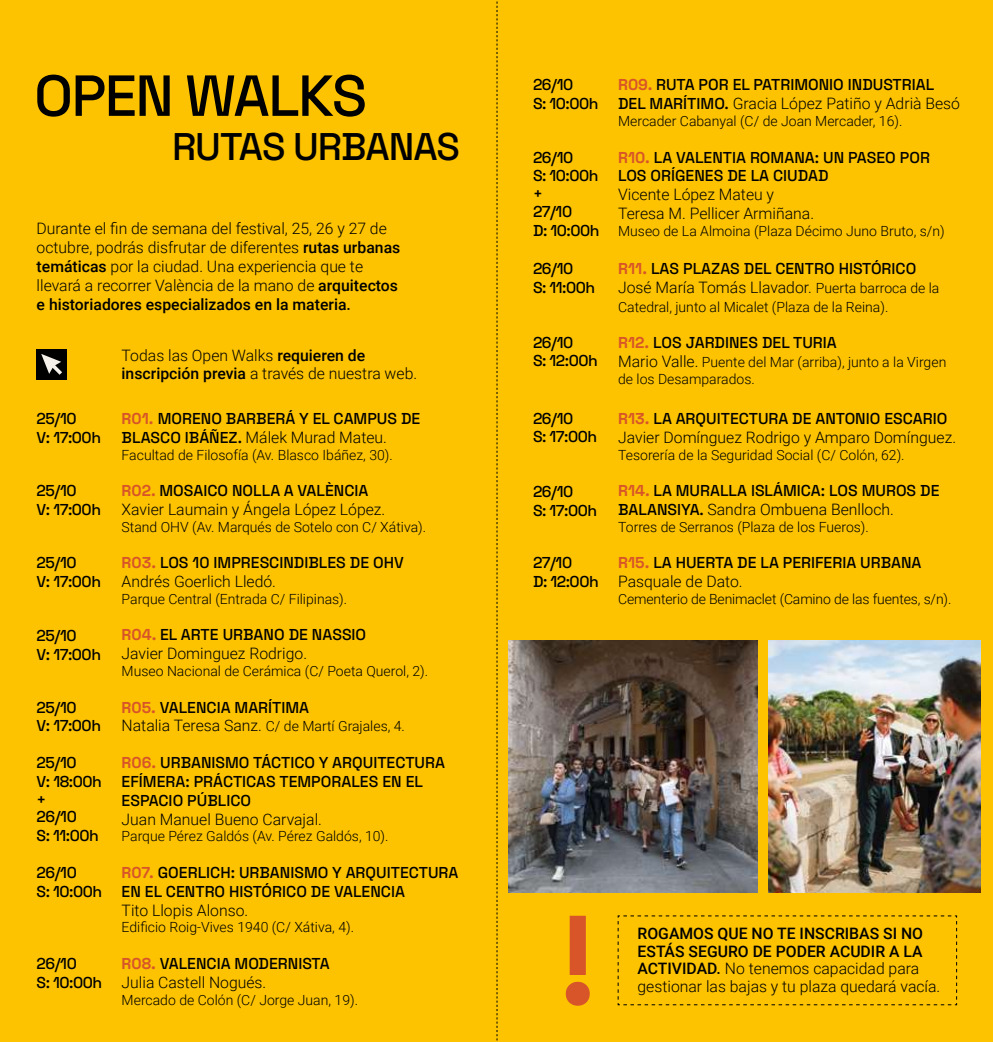
<style>
.page{position:relative;width:993px;height:1042px;background:#fff}
.page>*{position:absolute;margin:0;border:0;box-sizing:border-box;transform-origin:0 0}
.t1{font:300 126px "Space Grotesk";color:#d75529}
.t2{font:300 57.75px "Space Grotesk";letter-spacing:-.03em;color:#000}
.t3{font:300 38.5px "Space Grotesk";letter-spacing:-.03em;color:#000}
.t4{font:300 15.75px/18.9px "Space Grotesk";color:#000}
.t5{font:300 15.75px/18.9px "Roboto";color:#000}
.t6{font:500 15.75px/17.5px "Roboto";color:#000;text-align:justify}
.t7{font:300 15.75px/18.4px "Space Grotesk";letter-spacing:-.03em;color:#000}
.t8{font:300 14px/16.8px "Roboto";color:#000}
.s1{font-weight:500}
.s2{color:#d75529}
.s3{font-family:"Space Grotesk"}
.s4{font-size:15.75px}
.s5{font-size:14px}
.s6{font-weight:300}
</style>
<div class="page">
<div style="left:0;top:0;width:992px;height:1042px;background:#fdc300"></div>
<img style="left:508px;top:640px;width:249px;height:252px">
<div style="left:37px;top:349px;width:30px;height:30px;background:#000"></div>
<svg style="left:41px;top:354px;width:21px;height:21px"></svg>
<img style="left:768px;top:640px;width:212px;height:252px">
<svg style="left:617px;top:915px;width:340px;height:90px"></svg>
<svg style="left:496px;top:1px;width:1px;height:1040px"></svg>
<h2 class="t2" style="left:34px;top:53px;width:334px">OPEN WALKS</h2>
<h3 class="t3" style="left:172px;top:118px;width:289px">RUTAS URBANAS</h3>
<p class="t5" style="left:37px;top:218px;width:365px">Durante el fin de semana del festival, 25, 26 y 27 de octubre, podrás disfrutar de diferentes <span class="s1">rutas urbanas temáticas</span> por la ciudad. Una experiencia que te llevará a recorrer València de la mano de <span class="s1">arquitectos e historiadores especializados en la materia.</span></p>
<p class="t4" style="left:37px;top:408px;width:66px">25/10<br>V: 17:00h</p>
<p class="t4" style="left:37px;top:480px;width:66px">25/10<br>V: 17:00h</p>
<p class="t4" style="left:37px;top:552px;width:66px">25/10<br>V: 17:00h</p>
<p class="t4" style="left:37px;top:625px;width:66px">25/10<br>V: 17:00h</p>
<p class="t4" style="left:37px;top:697px;width:66px">25/10<br>V: 17:00h</p>
<p class="t7" style="left:37px;top:752px;width:67px">25/10<br>V: 18:00h +<br>26/10<br>S: 11:00h</p>
<p class="t4" style="left:37px;top:862px;width:67px">26/10<br>S: 10:00h</p>
<p class="t4" style="left:37px;top:953px;width:67px">26/10<br>S: 10:00h</p>
<p class="t5" style="left:122px;top:346px;width:297px;line-height:17.5px">Todas las Open Walks <span class="s1">requieren de inscripción previa</span> a través de nuestra web.</p>
<p class="t4" style="left:122px;top:408px;width:300px"><span class="s2">R01.</span> MORENO BARBERÁ Y EL CAMPUS DE</p>
<p class="t5" style="left:122px;top:427px;width:267px"><span class="s3">BLASCO IBÁÑEZ.</span> Málek Murad Mateu.</p>
<p class="t8" style="left:122px;top:446px;width:272px">Facultad de Filosofía (Av. Blasco Ibáñez, 30).</p>
<p class="t4" style="left:122px;top:480px;width:248px"><span class="s2">R02.</span> MOSAICO NOLLA A VALÈNCIA</p>
<p class="t5" style="left:122px;top:499px;width:265px">Xavier Laumain y Ángela López López.</p>
<p class="t8" style="left:122px;top:518px;width:306px">Stand OHV (Av. Marqués de Sotelo con C/ Xátiva).</p>
<p class="t4" style="left:122px;top:552px;width:284px"><span class="s2">R03.</span> LOS 10 IMPRESCINDIBLES DE OHV</p>
<p class="t5" style="left:122px;top:571px;width:156px">Andrés Goerlich Lledó.</p>
<p class="t8" style="left:122px;top:590px;width:227px">Parque Central (Entrada C/ Filipinas).</p>
<p class="t4" style="left:122px;top:624px;width:246px"><span class="s2">R04.</span> EL ARTE URBANO DE NASSIO</p>
<p class="t5" style="left:122px;top:644px;width:187px">Javier Dominguez Rodrigo.</p>
<p class="t8" style="left:122px;top:662px;width:308px">Museo Nacional de Cerámica (C/ Poeta Querol, 2).</p>
<p class="t4" style="left:122px;top:697px;width:189px"><span class="s2">R05.</span> VALENCIA MARÍTIMA</p>
<p class="t8" style="left:122px;top:717px;width:285px"><span class="s4">Natalia Teresa Sanz.</span> C/ de Martí Grajales, 4.</p>
<p class="t4" style="left:122px;top:752px;width:325px"><span class="s2">R06.</span> URBANISMO TÁCTICO Y ARQUITECTURA<br>EFÍMERA: PRÁCTICAS TEMPORALES EN EL<br>ESPACIO PÚBLICO</p>
<p class="t5" style="left:122px;top:809px;width:202px">Juan Manuel Bueno Carvajal.</p>
<p class="t8" style="left:122px;top:827px;width:268px">Parque Pérez Galdós (Av. Pérez Galdós, 10).</p>
<p class="t4" style="left:122px;top:862px;width:338px"><span class="s2">R07.</span> GOERLICH: URBANISMO Y ARQUITECTURA<br>EN EL CENTRO HISTÓRICO DE VALENCIA</p>
<p class="t5" style="left:122px;top:900px;width:128px">Tito Llopis Alonso.</p>
<p class="t8" style="left:122px;top:918px;width:234px">Edificio Roig-Vives 1940 (C/ Xátiva, 4).</p>
<p class="t4" style="left:122px;top:953px;width:209px"><span class="s2">R08.</span> VALENCIA MODERNISTA</p>
<p class="t5" style="left:122px;top:972px;width:146px">Julia Castell Nogués.</p>
<p class="t8" style="left:122px;top:990px;width:238px">Mercado de Colón (C/ Jorge Juan, 19).</p>
<p class="t4" style="left:533px;top:75px;width:67px">26/10<br>S: 10:00h</p>
<p class="t7" style="left:533px;top:147px;width:68px">26/10<br>S: 10:00h +<br>27/10<br>D: 10:00h</p>
<p class="t4" style="left:533px;top:258px;width:64px">26/10<br>S: 11:00h</p>
<p class="t4" style="left:533px;top:332px;width:66px">26/10<br>S: 12:00h</p>
<p class="t4" style="left:533px;top:409px;width:66px;line-height:17.5px">26/10<br>S: 17:00h</p>
<p class="t4" style="left:533px;top:480px;width:66px">26/10<br>S: 17:00h</p>
<p class="t4" style="left:533px;top:553px;width:67px">27/10<br>D: 12:00h</p>
<p class="t4" style="left:618px;top:75px;width:318px"><span class="s2">R09.</span> RUTA POR EL PATRIMONIO INDUSTRIAL</p>
<p class="t5" style="left:618px;top:94px;width:343px"><span class="s3">DEL MARÍTIMO.</span> Gracia López Patiño y Adrià Besó</p>
<p class="t8" style="left:618px;top:112px;width:285px">Mercader Cabanyal (C/ de Joan Mercader, 16).</p>
<p class="t4" style="left:618px;top:147px;width:313px"><span class="s2">R10.</span> LA VALENTIA ROMANA: UN PASEO POR<br>LOS ORÍGENES DE LA CIUDAD</p>
<p class="t5" style="left:618px;top:185px;width:197px">Vicente López Mateu y<br>Teresa M. Pellicer Armiñana.</p>
<p class="t8" style="left:618px;top:222px;width:328px">Museo de La Almoina (Plaza Décimo Juno Bruto, s/n)</p>
<p class="t4" style="left:618px;top:258px;width:299px"><span class="s2">R11.</span> LAS PLAZAS DEL CENTRO HISTÓRICO</p>
<p class="t5" style="left:618px;top:277px;width:323px">José María Tomás Llavador. <span class="s5">Puerta barroca de la</span></p>
<p class="t8" style="left:618px;top:298px;width:271px">Catedral, junto al Micalet (Plaza de la Reina).</p>
<p class="t4" style="left:618px;top:332px;width:220px"><span class="s2">R12.</span> LOS JARDINES DEL TURIA</p>
<p class="t8" style="left:618px;top:353px;width:329px"><span class="s4">Mario Valle.</span> Puente del Mar (arriba), junto a la Virgen de los Desamparados.</p>
<p class="t4" style="left:618px;top:408px;width:331px"><span class="s2">R13.</span> LA ARQUITECTURA DE ANTONIO ESCARIO</p>
<p class="t5" style="left:618px;top:427px;width:339px">Javier Domínguez Rodrigo y Amparo Domínguez.</p>
<p class="t8" style="left:618px;top:446px;width:288px">Tesorería de la Seguridad Social (C/ Colón, 62).</p>
<p class="t4" style="left:618px;top:480px;width:323px"><span class="s2">R14.</span> LA MURALLA ISLÁMICA: LOS MUROS DE</p>
<p class="t5" style="left:618px;top:499px;width:277px"><span class="s3">BALANSIYA.</span> Sandra Ombuena Benlloch.</p>
<p class="t8" style="left:618px;top:518px;width:252px">Torres de Serranos (Plaza de los Fueros).</p>
<p class="t4" style="left:618px;top:552px;width:305px"><span class="s2">R15.</span> LA HUERTA DE LA PERIFERIA URBANA</p>
<p class="t5" style="left:618px;top:571px;width:126px">Pasquale de Dato.</p>
<p class="t8" style="left:618px;top:590px;width:334px">Cementerio de Benimaclet (Camino de las fuentes, s/n).</p>
<h1 class="t1" style="left:558px;top:868px;width:39px">!</h1>
<p class="t6" style="left:637px;top:924px;width:287px">ROGAMOS QUE NO TE INSCRIBAS SI NO ESTÁS SEGURO DE PODER ACUDIR A LA ACTIVIDAD. <span class="s6">No tenemos capacidad para</span></p>
<p class="t5" style="left:637px;top:976px;width:304px">gestionar las bajas y tu plaza quedará vacía.</p>
</div>
